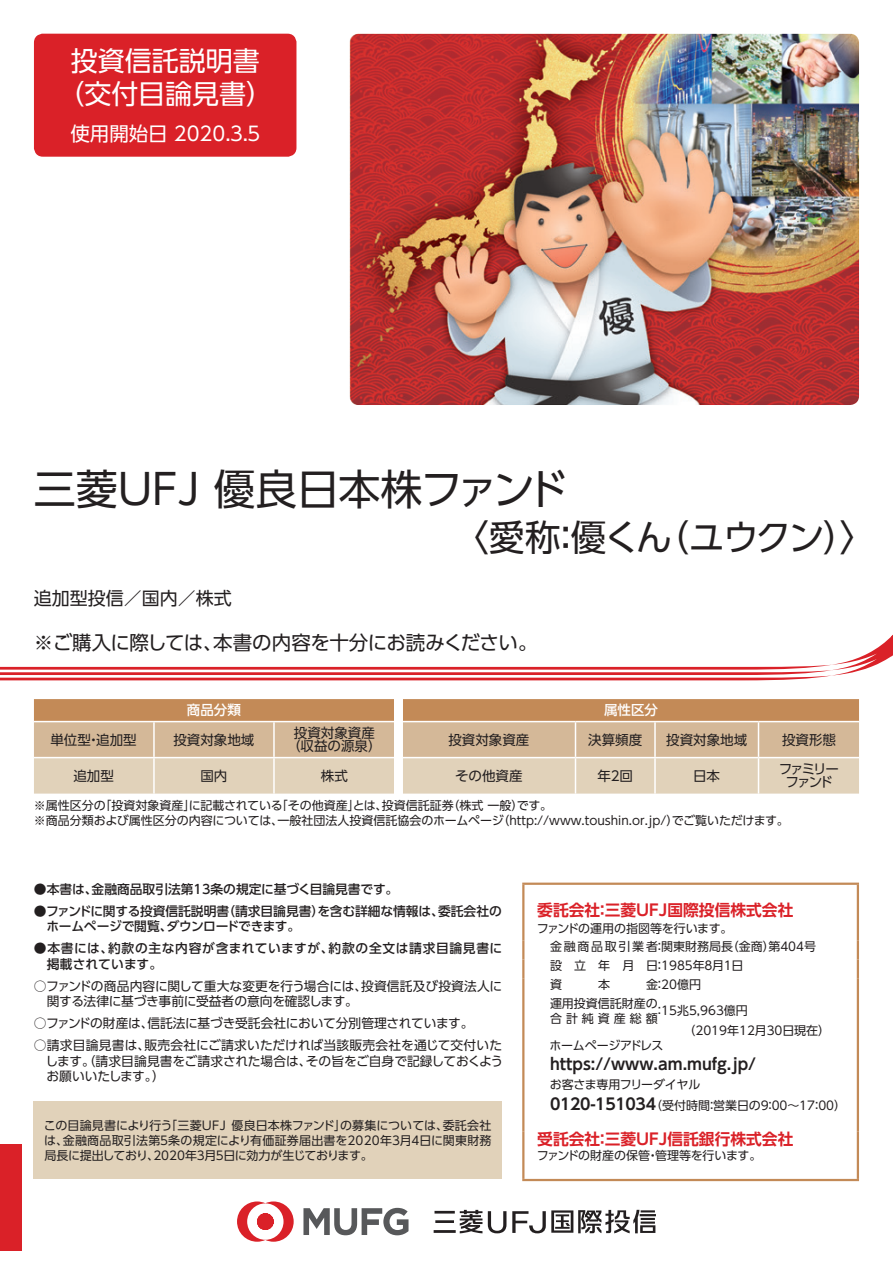
<style>
.page{position:relative;width:893px;height:1263px;background:#fff}
.page>*{position:absolute;margin:0;border:0;box-sizing:border-box;transform-origin:0 0}
.t1{font:42px "UD Shin Go Pro";letter-spacing:-.07em;color:#231f20}
.t2{font:36px "UD Shin Go Pro";letter-spacing:-.085em;color:#231f20}
.t3{font:27px/33px "UD Shin Go Pro";color:#fff;text-align:center}
.t4{font:19.5px "UD Shin Go Pro";letter-spacing:-.025em;color:#231f20}
.t5{font:19.5px "UD Shin Go Pro";color:#fff}
.t6{font:18px "UD Shin Go Pro";color:#231f20}
.t7{font:700 15.75px "UD Shin Go Pro De";color:#da2128}
.t8{font:700 15.75px "UD Shin Go Pro De";color:#231f20}
.t9{font:13.5px/13.5px "UD Shin Go Pro";color:#231f20;text-align:center}
.t10{font:13.5px/13.5px "UD Shin Go Pro";letter-spacing:-.145em;color:#231f20;text-align:center}
.t11{font:500 13.5px "UD Shin Go Pro";color:#fff}
.t12{font:12.75px/15.8px "UD Shin Go Pro";letter-spacing:-.01em;color:#231f20}
.t13{font:500 12.75px/15.8px "UD Shin Go Pro";color:#231f20}
.t14{font:500 12.75px/15.8px "UD Shin Go Pro";letter-spacing:.045em;color:#231f20}
.t15{font:12px/18.8px "UD Shin Go Pro";color:#231f20}
.t16{font:12px "UD Shin Go Pro";letter-spacing:-.03em;color:#231f20}
.t17{font:12px "UD Shin Go Pro";letter-spacing:.335em;color:#231f20}
.s1{font-family:"UD Shin Go Pro De";font-weight:700;font-size:15.75px}
</style>
<div class="page">
<svg style="left:0;top:634px;width:893px;height:46px"></svg>
<div style="left:34px;top:1101px;width:468px;height:78px;background:#e1d2ba"></div>
<hr style="left:522px;top:882px;width:337px;height:3px;background:#c38a57">
<hr style="left:522px;top:885px;width:2px;height:56px;background:#c38a57">
<hr style="left:857px;top:885px;width:2px;height:56px;background:#c38a57">
<svg style="left:522px;top:941px;width:2px;height:56px"></svg>
<svg style="left:857px;top:941px;width:2px;height:56px"></svg>
<hr style="left:522px;top:997px;width:2px;height:27px;background:#c38a57">
<hr style="left:857px;top:997px;width:2px;height:27px;background:#c38a57">
<svg style="left:522px;top:1024px;width:2px;height:15px"></svg>
<svg style="left:857px;top:1024px;width:2px;height:15px"></svg>
<hr style="left:522px;top:1039px;width:2px;height:92px;background:#c38a57">
<hr style="left:857px;top:1039px;width:2px;height:92px;background:#c38a57">
<hr style="left:522px;top:1131px;width:2px;height:48px;background:#c38a57">
<hr style="left:857px;top:1131px;width:2px;height:48px;background:#c38a57">
<hr style="left:522px;top:1179px;width:337px;height:2px;background:#c38a57">
<img style="left:349px;top:34px;width:510px;height:371px">
<div style="left:35px;top:35px;width:260px;height:120px;background:#da2128;border-radius:8px"></div>
<div style="left:34px;top:34px;width:262px;height:123px;border:3px solid #da2128;border-radius:8px"></div>
<div style="left:0;top:1144px;width:21px;height:107px;background:#da2128"></div>
<svg style="left:303px;top:1208px;width:105px;height:27px"></svg>
<svg style="left:237px;top:1201px;width:57px;height:41px"></svg>
<hr style="left:435px;top:1220px;width:19px;height:3px;background:#231f20">
<hr style="left:434px;top:1230px;width:22px;height:3px;background:#231f20">
<hr style="left:434px;top:1211px;width:21px;height:2px;background:#231f20">
<svg style="left:460px;top:1210px;width:22px;height:23px"></svg>
<svg style="left:488px;top:1210px;width:168px;height:23px"></svg>
<svg style="left:34px;top:699px;width:825px;height:95px;background:#d6b898"></svg>
<hr style="left:34px;top:721px;width:120px;height:1px;background:#fff">
<hr style="left:154px;top:721px;width:120px;height:1px;background:#fff">
<hr style="left:153px;top:722px;width:2px;height:35px;background:#fff">
<hr style="left:274px;top:721px;width:120px;height:1px;background:#fff">
<hr style="left:273px;top:722px;width:2px;height:35px;background:#fff">
<hr style="left:403px;top:721px;width:172px;height:1px;background:#fff">
<hr style="left:575px;top:721px;width:80px;height:1px;background:#fff">
<hr style="left:575px;top:722px;width:1px;height:35px;background:#fff">
<hr style="left:655px;top:721px;width:103px;height:1px;background:#fff">
<hr style="left:654px;top:722px;width:2px;height:35px;background:#fff">
<hr style="left:758px;top:721px;width:101px;height:1px;background:#fff">
<hr style="left:758px;top:722px;width:1px;height:35px;background:#fff">
<hr style="left:34px;top:757px;width:120px;height:1px;background:#fff">
<hr style="left:154px;top:757px;width:120px;height:1px;background:#fff">
<hr style="left:153px;top:758px;width:2px;height:36px;background:#fff">
<hr style="left:274px;top:757px;width:120px;height:1px;background:#fff">
<hr style="left:273px;top:758px;width:2px;height:36px;background:#fff">
<hr style="left:403px;top:757px;width:172px;height:1px;background:#fff">
<hr style="left:575px;top:757px;width:80px;height:1px;background:#fff">
<hr style="left:575px;top:758px;width:1px;height:36px;background:#fff">
<hr style="left:655px;top:757px;width:103px;height:1px;background:#fff">
<hr style="left:654px;top:758px;width:2px;height:36px;background:#fff">
<hr style="left:758px;top:757px;width:101px;height:1px;background:#fff">
<hr style="left:758px;top:758px;width:1px;height:36px;background:#fff">
<h3 class="t3" style="left:57px;top:43px;width:217px">投資信託説明書（交付目論見書）</h3>
<h3 class="t5" style="left:70px;top:118px;width:195px">使用開始日 2020.３.５</h3>
<h1 class="t1" style="left:34px;top:455px;width:536px">三菱ＵＦＪ 優良日本株ファンド</h1>
<h2 class="t2" style="left:453px;top:508px;width:424px">〈愛称：優くん（ユウクン）〉</h2>
<h3 class="t6" style="left:34px;top:584px;width:199px">追加型投信／国内／株式</h3>
<h3 class="t4" style="left:34px;top:627px;width:505px">※ご購入に際しては、本書の内容を十分にお読みください。</h3>
<p class="t11" style="left:187px;top:699px;width:55px">商品分類</p>
<p class="t11" style="left:604px;top:699px;width:55px">属性区分</p>
<p class="t9" style="left:50px;top:732px;width:88px">単位型・追加型</p>
<p class="t9" style="left:173px;top:732px;width:82px">投資対象地域</p>
<p class="t9" style="left:287px;top:726px;width:96px">投資対象資産（収益の源泉）</p>
<p class="t9" style="left:448px;top:732px;width:82px">投資対象資産</p>
<p class="t9" style="left:588px;top:732px;width:55px">決算頻度</p>
<p class="t9" style="left:666px;top:732px;width:82px">投資対象地域</p>
<p class="t9" style="left:782px;top:732px;width:55px">投資形態</p>
<p class="t9" style="left:73px;top:768px;width:42px">追加型</p>
<p class="t9" style="left:200px;top:768px;width:28px">国内</p>
<p class="t9" style="left:321px;top:768px;width:28px">株式</p>
<p class="t9" style="left:455px;top:768px;width:69px">その他資産</p>
<p class="t9" style="left:598px;top:768px;width:37px">年２回</p>
<p class="t9" style="left:693px;top:768px;width:28px">日本</p>
<p class="t10" style="left:779px;top:762px;width:62px">ファミリーファンド</p>
<p class="t15" style="left:34px;top:798px;width:756px;line-height:15px">※属性区分の「投資対象資産」に記載されている「その他資産」とは、投資信託証券（株式 一般）です。<br>※商品分類および属性区分の内容については、一般社団法人投資信託協会のホームページ（http://www.toushin.or.jp/）でご覧いただけます。</p>
<p class="t13" style="left:34px;top:881px;width:366px">●本書は、金融商品取引法第13条の規定に基づく目論見書です。</p>
<p class="t13" style="left:46px;top:902px;width:457px;text-indent:-12px">●ファンドに関する投資信託説明書（請求目論見書）を含む詳細な情報は、委託会社のホームページで閲覧、ダウンロードできます。</p>
<p class="t14" style="left:47px;top:940px;width:457px;text-indent:-13px">●本書には、約款の主な内容が含まれていますが、約款の全文は請求目論見書に掲載されています。</p>
<p class="t12" style="left:47px;top:977px;width:457px;text-indent:-13px">○ファンドの商品内容に関して重大な変更を行う場合には、投資信託及び投資法人に関する法律に基づき事前に受益者の意向を確認します。</p>
<p class="t12" style="left:34px;top:1015px;width:441px">○ファンドの財産は、信託法に基づき受託会社において分別管理されています。</p>
<p class="t12" style="left:45px;top:1037px;width:459px;text-align:justify;text-indent:-12px">○請求目論見書は、販売会社にご請求いただければ当該販売会社を通じて交付いたします。（請求目論見書をご請求された場合は、その旨をご自身で記録しておくようお願いいたします。）</p>
<p class="t15" style="left:44px;top:1117px;width:449px;line-height:15px;text-align:justify">この目論見書により行う「三菱ＵＦＪ 優良日本株ファンド」の募集については、委託会社は、金融商品取引法第５条の規定により有価証券届出書を2020年３月４日に関東財務局長に提出しており、2020年３月５日に効力が生じております。</p>
<h3 class="t7" style="left:537px;top:897px;width:258px">委託会社：三菱ＵＦＪ国際投信株式会社</h3>
<p class="t15" style="left:550px;top:918px;width:268px;text-indent:-13px">ファンドの運用の指図等を行います。<br>金融商品取引業者：関東財務局長（金商）第404号設 立 年 月 日：1985年８月１日<br>資</p>
<p class="t15" style="left:550px;top:974px;width:153px;text-indent:96px">金：20億円運用投資信託財産の</p>
<p class="t17" style="left:550px;top:1008px;width:109px">合計純資産総額</p>
<p class="t15" style="left:683px;top:1000px;width:148px;line-height:19.5px;text-indent:-30px">：15兆5,963億円<br>（2019年12月30日現在）</p>
<p class="t16" style="left:550px;top:1035px;width:115px">ホームページアドレス</p>
<h3 class="t8" style="left:550px;top:1051px;width:208px">https://www.am.mufg.jp/</h3>
<p class="t15" style="left:550px;top:1074px;width:298px;line-height:21px">お客さま専用フリーダイヤル<br><span class="s1">0120-151034</span>（受付時間：営業日の９：00～17：00）</p>
<h3 class="t7" style="left:537px;top:1126px;width:258px">受託会社：三菱ＵＦＪ信託銀行株式会社</h3>
<p class="t15" style="left:537px;top:1145px;width:226px">ファンドの財産の保管・管理等を行います。</p>
<p class="t15" style="left:598px;top:974px;width:13px">本</p>
</div>
